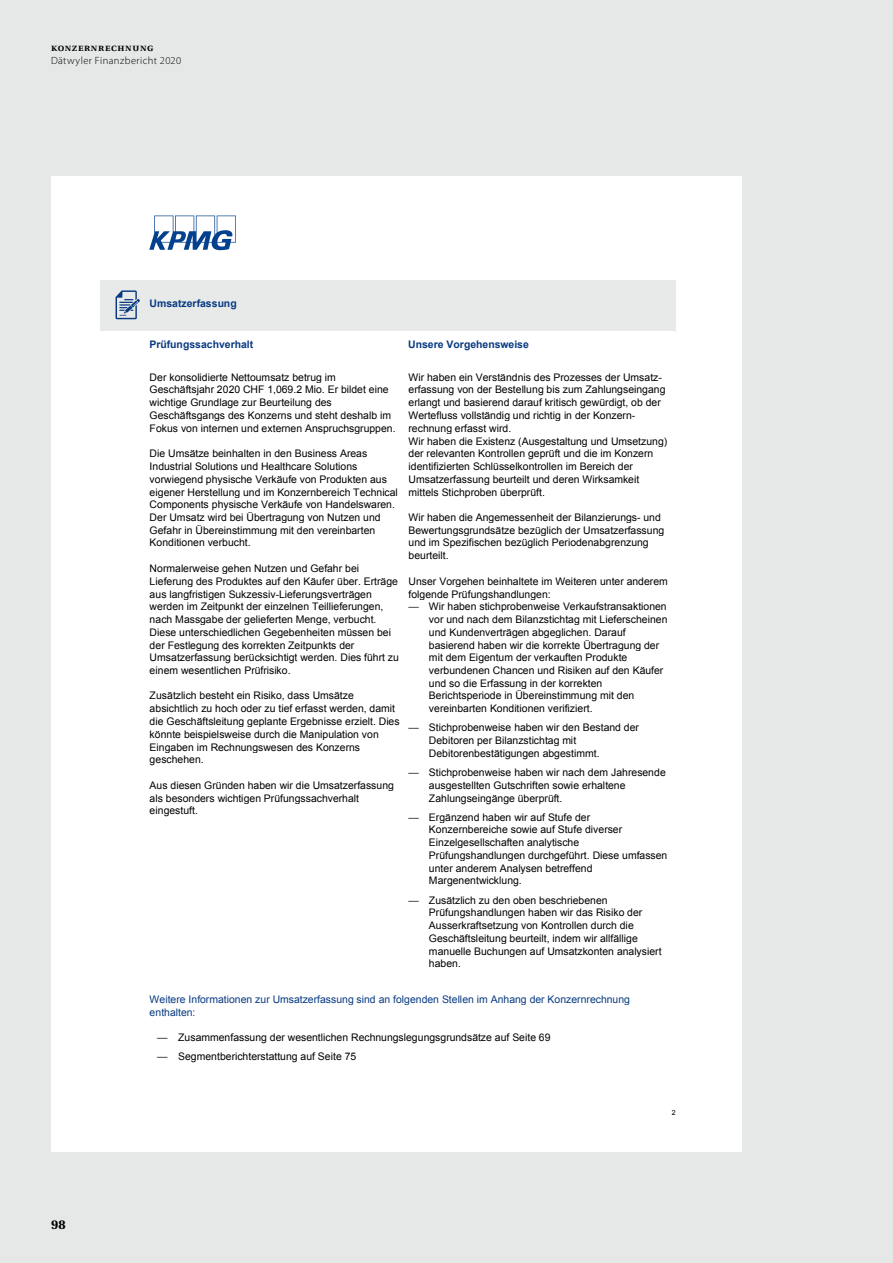
<style>
.page{position:relative;width:893px;height:1263px;background:#e6e7e7}
.page>*{position:absolute;margin:0;border:0;box-sizing:border-box;transform-origin:0 0}
.t1{font:700 13.5px "Utopia Std";color:#000}
.t2{font:10.5px/12.8px "Arial";letter-spacing:.005em;color:#000}
.t3{font:10.5px/12.6px "Arial";letter-spacing:.005em;color:#083a81}
.t4{font:700 10.5px "Arial";color:#083a81}
.t5{font:300 10.5px "Myriad Pro";letter-spacing:.04em;color:#000}
.t6{font:10.5px "Utopia Semibold SC";letter-spacing:.065em;color:#000}
.t7{font:6.9px "Arial";color:#000}
.s1{font-family:"Univers 45";font-weight:300}
</style>
<div class="page">
<div style="left:51px;top:176px;width:690px;height:976px;background:#fff"></div>
<svg style="left:149px;top:216px;width:87px;height:34px"></svg>
<div style="left:107px;top:287px;width:43px;height:33px;background:#e8e9e9"></div>
<div style="left:150px;top:287px;width:515px;height:33px;background:#e8e9e9"></div>
<div style="left:100px;top:281px;width:575px;height:6px;background:#e8e9e9"></div>
<div style="left:100px;top:320px;width:575px;height:12px;background:#e8e9e9"></div>
<svg style="left:116px;top:290px;width:24px;height:29px"></svg>
<p class="t6" style="left:51px;top:42px;width:104px">konzernrechnung</p>
<p class="t5" style="left:51px;top:55px;width:132px">Dätwyler Finanzbericht 2020</p>
<p class="t4" style="left:150px;top:297px;width:89px">Umsatzerfassung</p>
<p class="t4" style="left:149px;top:338px;width:105px">Prüfungssachverhalt</p>
<p class="t4" style="left:408px;top:338px;width:122px">Unsere Vorgehensweise</p>
<p class="t2" style="left:150px;top:371px;width:248px">Der konsolidierte Nettoumsatz betrug im Geschäftsjahr 2020 CHF 1,069.2 Mio. Er bildet eine wichtige Grundlage zur Beurteilung des Geschäftsgangs des Konzerns und steht deshalb im Fokus von internen und externen Anspruchsgruppen.</p>
<p class="t2" style="left:150px;top:447px;width:250px">Die Umsätze beinhalten in den Business Areas Industrial Solutions und Healthcare Solutions vorwiegend physische Verkäufe von Produkten aus eigener Herstellung und im Konzernbereich Technical Components physische Verkäufe von Handelswaren.<br>Der Umsatz wird bei Übertragung von Nutzen und Gefahr in Übereinstimmung mit den vereinbarten Konditionen verbucht.</p>
<p class="t2" style="left:150px;top:562px;width:251px">Normalerweise gehen Nutzen und Gefahr bei Lieferung des Produktes auf den Käufer über. Erträge aus langfristigen Sukzessiv-Lieferungsverträgen werden im Zeitpunkt der einzelnen Teillieferungen, nach Massgabe der gelieferten Menge, verbucht.<br>Diese unterschiedlichen Gegebenheiten müssen bei der Festlegung des korrekten Zeitpunkts der Umsatzerfassung berücksichtigt werden. Dies führt zu einem wesentlichen Prüfrisiko.</p>
<p class="t2" style="left:150px;top:689px;width:251px">Zusätzlich besteht ein Risiko, dass Umsätze absichtlich zu hoch oder zu tief erfasst werden, damit die Geschäftsleitung geplante Ergebnisse erzielt. Dies könnte beispielsweise durch die Manipulation von Eingaben im Rechnungswesen des Konzerns geschehen.</p>
<p class="t2" style="left:150px;top:779px;width:246px">Aus diesen Gründen haben wir die Umsatzerfassung als besonders wichtigen Prüfungssachverhalt eingestuft.</p>
<p class="t2" style="left:408px;top:371px;width:260px">Wir haben ein Verständnis des Prozesses der Umsatz&shy;erfassung von der Bestellung bis zum Zahlungseingang erlangt und basierend darauf kritisch gewürdigt, ob der Wertefluss vollständig und richtig in der Konzern&shy;rechnung erfasst wird.<br>Wir haben die Existenz (Ausgestaltung und Umsetzung) der relevanten Kontrollen geprüft und die im Konzern identifizierten Schlüsselkontrollen im Bereich der Umsatzerfassung beurteilt und deren Wirksamkeit mittels Stichproben überprüft.</p>
<p class="t2" style="left:408px;top:511px;width:257px">Wir haben die Angemessenheit der Bilanzierungs- und Bewertungsgrundsätze bezüglich der Umsatzerfassung und im Spezifischen bezüglich Periodenabgrenzung beurteilt.</p>
<p class="t2" style="left:408px;top:575px;width:261px">Unser Vorgehen beinhaltete im Weiteren unter anderem folgende Prüfungshandlungen:</p>
<p class="t2" style="left:429px;top:600px;width:240px;text-indent:-20px"><span class="s1">—</span> Wir haben stichprobenweise Verkaufstransaktionen vor und nach dem Bilanzstichtag mit Lieferscheinen und Kundenverträgen abgeglichen. Darauf basierend haben wir die korrekte Übertragung der mit dem Eigentum der verkauften Produkte verbundenen Chancen und Risiken auf den Käufer und so die Erfassung in der korrekten Berichtsperiode in Übereinstimmung mit den vereinbarten Konditionen verifiziert.</p>
<p class="t2" style="left:429px;top:721px;width:212px;text-indent:-20px"><span class="s1">—</span> Stichprobenweise haben wir den Bestand der<br>Debitoren per Bilanzstichtag mit<br>Debitorenbestätigungen abgestimmt.</p>
<p class="t2" style="left:429px;top:766px;width:238px;text-indent:-20px"><span class="s1">—</span> Stichprobenweise haben wir nach dem Jahresende ausgestellten Gutschriften sowie erhaltene<br>Zahlungseingänge überprüft.</p>
<p class="t2" style="left:429px;top:811px;width:240px;text-indent:-20px"><span class="s1">—</span> Ergänzend haben wir auf Stufe der Konzernbereiche sowie auf Stufe diverser Einzelgesellschaften analytische Prüfungshandlungen durchgeführt. Diese umfassen unter anderem Analysen betreffend Margenentwicklung.</p>
<p class="t2" style="left:429px;top:893px;width:234px;text-indent:-20px"><span class="s1">—</span> Zusätzlich zu den oben beschriebenen Prüfungshandlungen haben wir das Risiko der Ausserkraftsetzung von Kontrollen durch die Geschäftsleitung beurteilt, indem wir allfällige manuelle Buchungen auf Umsatzkonten analysiert haben.</p>
<p class="t3" style="left:150px;top:993px;width:482px">Weitere Informationen zur Umsatzerfassung sind an folgenden Stellen im Anhang der Konzernrechnung enthalten:</p>
<p class="t2" style="left:157px;top:1031px;width:395px"><span class="s1">—</span> Zusammenfassung der wesentlichen Rechnungslegungsgrundsätze auf Seite 69</p>
<p class="t2" style="left:157px;top:1050px;width:200px"><span class="s1">—</span> Segmentberichterstattung auf Seite 75</p>
<p class="t1" style="left:51px;top:1217px;width:16px">98</p>
<p class="t7" style="left:672px;top:1108px;width:5px">2</p>
</div>
